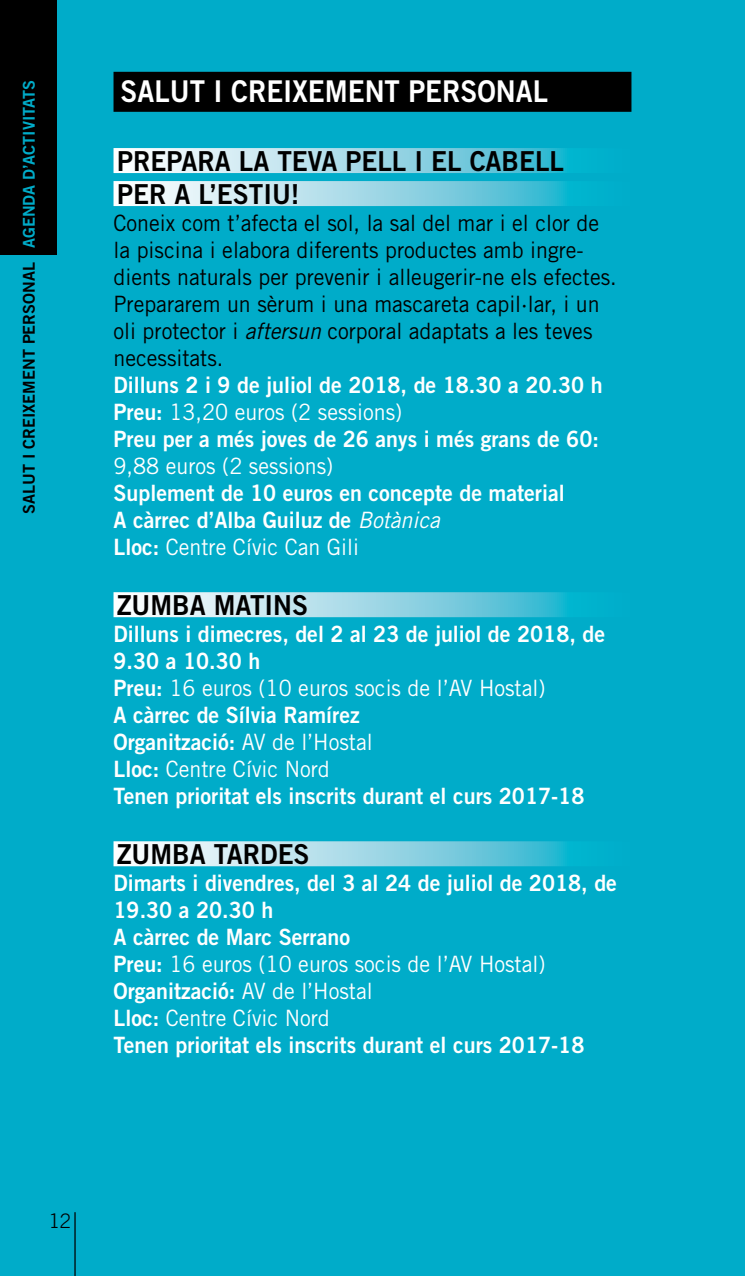
<style>
.page{position:relative;width:745px;height:1276px;background:#fff}
.page>*{position:absolute;margin:0;border:0;box-sizing:border-box;transform-origin:0 0}
.t1{font:30px "Trade Gothic Bold Two";color:#fff;scale:.92 1}
.t2{font:27.5px/33px "Trade Gothic Bold Two";color:#000;scale:.95 1}
.t3{font:22.5px/27px "Trade Gothic Bold Two";color:#fff;scale:.95 1}
.t4{font:22.5px/27px "Trade Gothic";color:#000;scale:.95 1}
.t5{font:22.5px "Trade Gothic";color:#fff;scale:.95 1}
.t6{font:300 20px "Trade Gothic";color:#000}
.t7{font:16.25px "Trade Gothic Bold Two";color:#000}
.t8{font:16.25px "Trade Gothic Bold Two";color:#00acc9}
.s1{font-style:italic}
.s2{font-family:"Trade Gothic Bold Two"}
.s3{font-family:"Trade Gothic";font-style:italic}
.s4{font-family:"Trade Gothic"}
</style>
<div class="page">
<div style="left:0;top:0;width:744px;height:1276px;background:#00acc9"></div>
<div style="left:0;top:0;width:57px;height:255px;background:#000"></div>
<div style="left:113px;top:72px;width:518px;height:40px;background:#000"></div>
<svg style="left:113px;top:148px;width:454px;height:25px;background:#a4dbe8"></svg>
<svg style="left:113px;top:181px;width:454px;height:25px;background:#a4dbe8"></svg>
<svg style="left:113px;top:592px;width:454px;height:25px;background:#a3dbe8"></svg>
<svg style="left:113px;top:841px;width:454px;height:25px;background:#a2dbe8"></svg>
<hr style="left:74px;top:1212px;width:2px;height:64px;background:#000">
<p class="t8" style="left:19px;top:248px;width:170px;rotate:-90deg">AGENDA D’ACTIVITATS</p>
<p class="t7" style="left:19px;top:514px;width:253px;rotate:-90deg">SALUT I CREIXEMENT PERSONAL</p>
<h1 class="t1" style="left:120px;top:73px;width:466px">SALUT I CREIXEMENT PERSONAL</h1>
<p class="t2" style="left:117px;top:144px;width:472px">PREPARA LA TEVA PELL I EL CABELL<br>PER A L’ESTIU!</p>
<p class="t4" style="left:113px;top:209px;width:531px">Coneix com t’afecta el sol, la sal del mar i el clor de la piscina i elabora diferents productes amb ingre&shy;dients naturals per prevenir i alleugerir-ne els efectes.<br>Prepararem un sèrum i una mascareta capil·lar, i un oli protector i <span class="s1">aftersun</span> corporal adaptats a les teves necessitats.</p>
<p class="t3" style="left:113px;top:371px;width:516px">Dilluns 2 i 9 de juliol de 2018, de 18.30 a 20.30 h</p>
<p class="t5" style="left:113px;top:398px;width:305px"><span class="s2">Preu:</span> 13,20 euros (2 sessions)</p>
<p class="t3" style="left:113px;top:425px;width:512px">Preu per a més joves de 26 anys i més grans de 60:</p>
<p class="t5" style="left:113px;top:452px;width:233px">9,88 euros (2 sessions)</p>
<p class="t3" style="left:113px;top:479px;width:476px">Suplement de 10 euros en concepte de material<br>A càrrec d’Alba Guiluz de <span class="s3">Botànica</span></p>
<p class="t5" style="left:113px;top:533px;width:260px"><span class="s2">Lloc:</span> Centre Cívic Can Gili</p>
<p class="t2" style="left:117px;top:588px;width:202px">ZUMBA MATINS</p>
<p class="t3" style="left:113px;top:620px;width:518px">Dilluns i dimecres, del 2 al 23 de juliol de 2018, de<br>9.30 a 10.30 h</p>
<p class="t5" style="left:113px;top:674px;width:456px"><span class="s2">Preu:</span> 16 euros (10 euros socis de l’AV Hostal)</p>
<p class="t3" style="left:113px;top:701px;width:274px">A càrrec de Sílvia Ramírez<br>Organització: <span class="s4">AV de l’Hostal</span></p>
<p class="t5" style="left:113px;top:755px;width:229px"><span class="s2">Lloc:</span> Centre Cívic Nord</p>
<p class="t3" style="left:113px;top:782px;width:497px">Tenen prioritat els inscrits durant el curs 2017-18</p>
<p class="t2" style="left:117px;top:837px;width:204px">ZUMBA TARDES</p>
<p class="t3" style="left:113px;top:869px;width:531px">Dimarts i divendres, del 3 al 24 de juliol de 2018, de<br>19.30 a 20.30 h<br>A càrrec de Marc Serrano</p>
<p class="t5" style="left:113px;top:950px;width:456px"><span class="s2">Preu:</span> 16 euros (10 euros socis de l’AV Hostal)</p>
<p class="t3" style="left:113px;top:977px;width:274px">Organització: <span class="s4">AV de l’Hostal</span></p>
<p class="t5" style="left:113px;top:1004px;width:229px"><span class="s2">Lloc:</span> Centre Cívic Nord</p>
<p class="t3" style="left:113px;top:1031px;width:497px">Tenen prioritat els inscrits durant el curs 2017-18</p>
<p class="t6" style="left:49px;top:1209px;width:24px">12</p>
</div>
